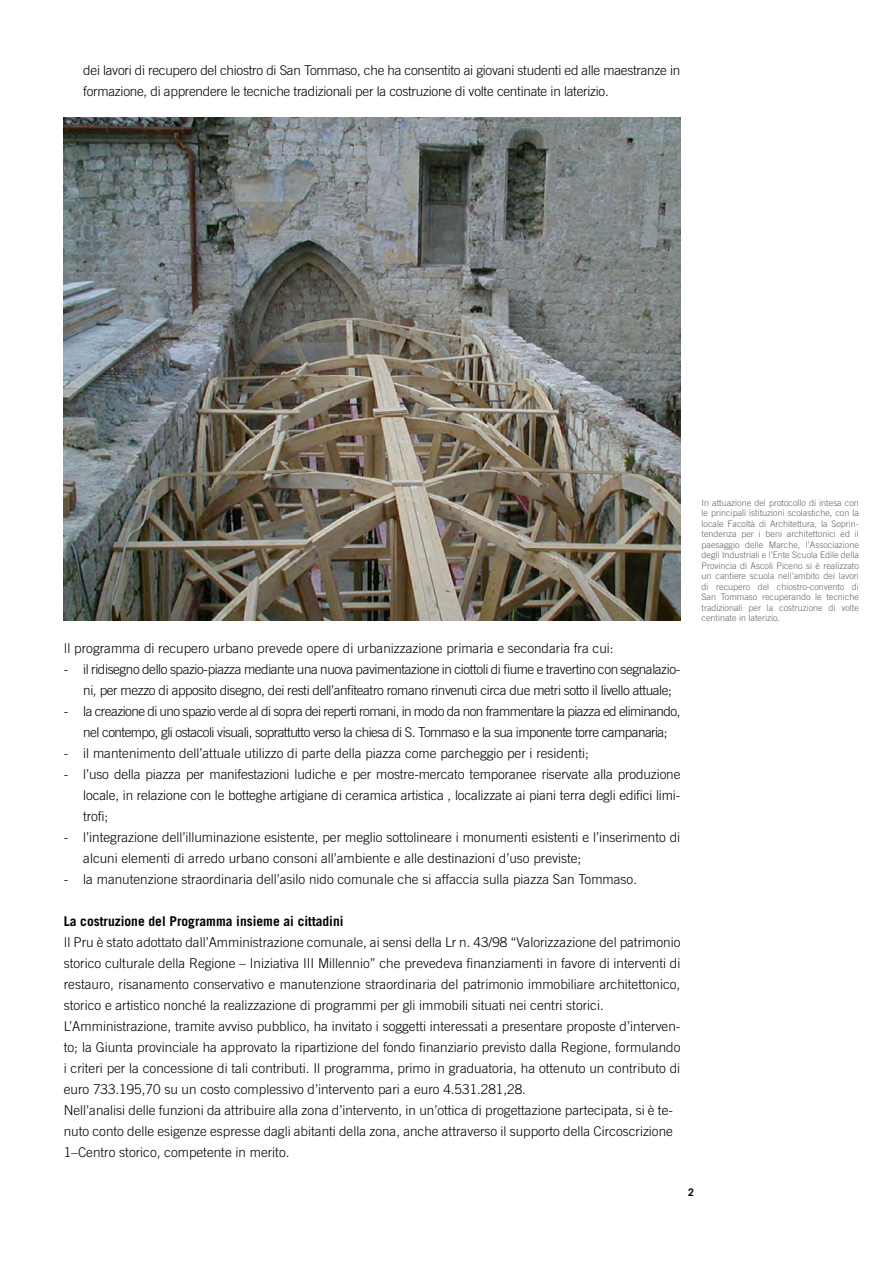
<style>
.page{position:relative;width:893px;height:1263px;background:#fff}
.page>*{position:absolute;margin:0;border:0;box-sizing:border-box;transform-origin:0 0}
.t1{font:300 13.5px/21px "Trade Gothic";color:#000}
.t2{font:300 13.5px/21px "Trade Gothic";letter-spacing:-.03em;color:#000}
.t3{font:300 13.5px/21px "Trade Gothic";letter-spacing:-.04em;color:#000;text-align:center}
.t4{font:300 13.5px/21px "Trade Gothic";letter-spacing:-.02em;color:#000}
.t5{font:700 13.5px "Trade Gothic";color:#000}
.t6{font:700 10.5px "Trade Gothic";color:#000}
.t7{font:300 9px/10.5px "Trade Gothic";color:#636363;text-align:justify}
</style>
<div class="page">
<img style="left:64px;top:117px;width:616px;height:504px">
<p class="t4" style="left:83px;top:60px;width:598px">dei lavori di recupero del chiostro di San Tommaso, che ha consentito ai giovani studenti ed alle maestranze in formazione, di apprendere le tecniche tradizionali per la costruzione di volte centinate in laterizio.</p>
<p class="t1" style="left:64px;top:637px;width:551px">Il programma di recupero urbano prevede opere di urbanizzazione primaria e secondaria fra cui:</p>
<p class="t2" style="left:83px;top:658px;width:599px;text-indent:-20px">- il ridisegno dello spazio-piazza mediante una nuova pavimentazione in ciottoli di fiume e travertino con segnalazio&shy;ni, per mezzo di apposito disegno, dei resti dell’anfiteatro romano rinvenuti circa due metri sotto il livello attuale;</p>
<p class="t3" style="left:64px;top:700px;width:618px">- la creazione di uno spazio verde al di sopra dei reperti romani, in modo da non frammentare la piazza ed eliminando, nel contempo, gli ostacoli visuali, soprattutto verso la chiesa di S. Tommaso e la sua imponente torre campanaria;</p>
<p class="t1" style="left:64px;top:742px;width:527px">- il mantenimento dell’attuale utilizzo di parte della piazza come parcheggio per i residenti;</p>
<p class="t1" style="left:83px;top:763px;width:599px;text-align:justify;text-indent:-20px">- l’uso della piazza per manifestazioni ludiche e per mostre-mercato temporanee riservate alla produzione locale, in relazione con le botteghe artigiane di ceramica artistica , localizzate ai piani terra degli edifici limi&shy;trofi;</p>
<p class="t1" style="left:83px;top:826px;width:598px;text-indent:-20px">- l’integrazione dell’illuminazione esistente, per meglio sottolineare i monumenti esistenti e l’inserimento di alcuni elementi di arredo urbano consoni all’ambiente e alle destinazioni d’uso previste;</p>
<p class="t1" style="left:64px;top:868px;width:575px">- la manutenzione straordinaria dell’asilo nido comunale che si affaccia sulla piazza San Tommaso.</p>
<p class="t5" style="left:64px;top:912px;width:281px">La costruzione del Programma insieme ai cittadini</p>
<p class="t1" style="left:64px;top:931px;width:618px">Il Pru è stato adottato dall’Amministrazione comunale, ai sensi della Lr n. 43/98 “Valorizzazione del patrimonio storico culturale della Regione – Iniziativa III Millennio” che prevedeva finanziamenti in favore di interventi di restauro, risanamento conservativo e manutenzione straordinaria del patrimonio immobiliare architettonico, storico e artistico nonché la realizzazione di programmi per gli immobili situati nei centri storici.<br>L’Amministrazione, tramite avviso pubblico, ha invitato i soggetti interessati a presentare proposte d’interven&shy;to; la Giunta provinciale ha approvato la ripartizione del fondo finanziario previsto dalla Regione, formulando i criteri per la concessione di tali contributi. Il programma, primo in graduatoria, ha ottenuto un contributo di euro 733.195,70 su un costo complessivo d’intervento pari a euro 4.531.281,28.<br>Nell’analisi delle funzioni da attribuire alla zona d’intervento, in un’ottica di progettazione partecipata, si è te&shy;nuto conto delle esigenze espresse dagli abitanti della zona, anche attraverso il supporto della Circoscrizione 1–Centro storico, competente in merito.</p>
<p class="t7" style="left:702px;top:497px;width:159px">In attuazione del protocollo di intesa con le principali istituzioni scolastiche, con la locale Facoltà di Architettura, la Soprin&shy;tendenza per i beni architettonici ed il paesaggio delle Marche, l’Associazione degli Industriali e l’Ente Scuola Edile della Provincia di Ascoli Piceno si è realizzato un cantiere scuola nell’ambito dei lavori di recupero del chiostro-convento di San Tommaso recuperando le tecniche tradizionali per la costruzione di volte centinate in laterizio.</p>
<p class="t6" style="left:688px;top:1186px;width:7px">2</p>
</div>
